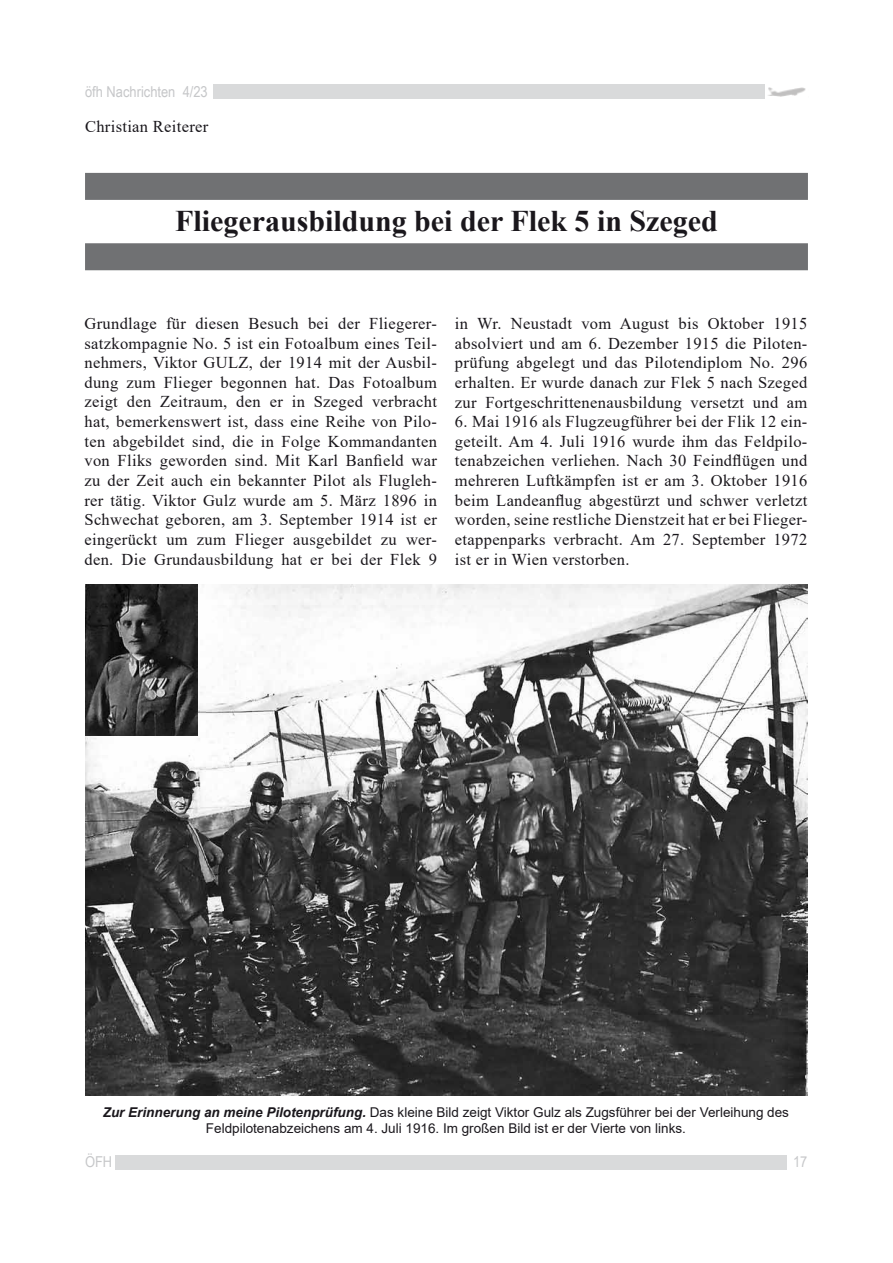
<style>
.page{position:relative;width:893px;height:1263px;background:#fff}
.page>*{position:absolute;margin:0;border:0;box-sizing:border-box;transform-origin:0 0}
.t1{font:700 30px "Times New Roman";color:#1a171c}
.t2{font:16.5px/19.6px "Times New Roman";letter-spacing:.02em;color:#1a171c;text-align:justify}
.t3{font:15px "Arial Narrow";color:#c6c7c9;scale:1.05 1}
.t4{font:13.5px/16.2px "Arial";color:#1a171c;text-align:center}
.s1{font-weight:700;font-style:italic}
</style>
<div class="page">
<div style="left:213px;top:84px;width:552px;height:15px;background:#d9dadb"></div>
<img style="left:768px;top:87px;width:38px;height:9px">
<div style="left:115px;top:1154px;width:672px;height:15px;background:#d9dadb"></div>
<div style="left:85px;top:173px;width:723px;height:27px;background:#707173"></div>
<div style="left:85px;top:243px;width:723px;height:27px;background:#707173"></div>
<img style="left:85px;top:584px;width:723px;height:511px">
<img style="left:85px;top:584px;width:113px;height:151px">
<p class="t3" style="left:85px;top:80px;width:118px">öfh Nachrichten 4/23</p>
<p class="t2" style="left:85px;top:116px;width:125px">Christian Reiterer</p>
<h1 class="t1" style="left:175px;top:199px;width:544px">Fliegerausbildung bei der Flek 5 in Szeged</h1>
<p class="t2" style="left:84px;top:313px;width:354px">Grundlage für diesen Besuch bei der Fliegerer&shy;satzkompagnie No. 5 ist ein Fotoalbum eines Teil&shy;nehmers, Viktor GULZ, der 1914 mit der Ausbil&shy;dung zum Flieger begonnen hat. Das Fotoalbum zeigt den Zeitraum, den er in Szeged verbracht hat, bemerkenswert ist, dass eine Reihe von Pilo&shy;ten abgebildet sind, die in Folge Kommandanten von Fliks geworden sind. Mit Karl Banfield war zu der Zeit auch ein bekannter Pilot als Flugleh&shy;rer tätig. Viktor Gulz wurde am 5. März 1896 in Schwechat geboren, am 3. September 1914 ist er eingerückt um zum Flieger ausgebildet zu wer&shy;den. Die Grundausbildung hat er bei der Flek 9</p>
<p class="t2" style="left:455px;top:313px;width:354px">in Wr. Neustadt vom August bis Oktober 1915 absolviert und am 6. Dezember 1915 die Piloten&shy;prüfung abgelegt und das Pilotendiplom No. 296 erhalten. Er wurde danach zur Flek 5 nach Szeged zur Fortgeschrittenenausbildung versetzt und am</p>
<p class="t2" style="left:455px;top:411px;width:354px">6. Mai 1916 als Flugzeugführer bei der Flik 12 ein&shy;geteilt. Am 4. Juli 1916 wurde ihm das Feldpilo&shy;tenabzeichen verliehen. Nach 30 Feindflügen und mehreren Luftkämpfen ist er am 3. Oktober 1916 beim Landeanflug abgestürzt und schwer verletzt worden, seine restliche Dienstzeit hat er bei Flieger&shy;etappenparks verbracht. Am 27. September 1972 ist er in Wien verstorben.</p>
<p class="t4" style="left:103px;top:1104px;width:688px"><span class="s1">Zur Erinnerung an meine Pilotenprüfung.</span> Das kleine Bild zeigt Viktor Gulz als Zugsführer bei der Verleihung des<br>Feldpilotenabzeichens am 4. Juli 1916. Im großen Bild ist er der Vierte von links.</p>
<p class="t3" style="left:85px;top:1151px;width:27px">ÖFH</p>
<p class="t3" style="left:793px;top:1151px;width:15px">17</p>
</div>
